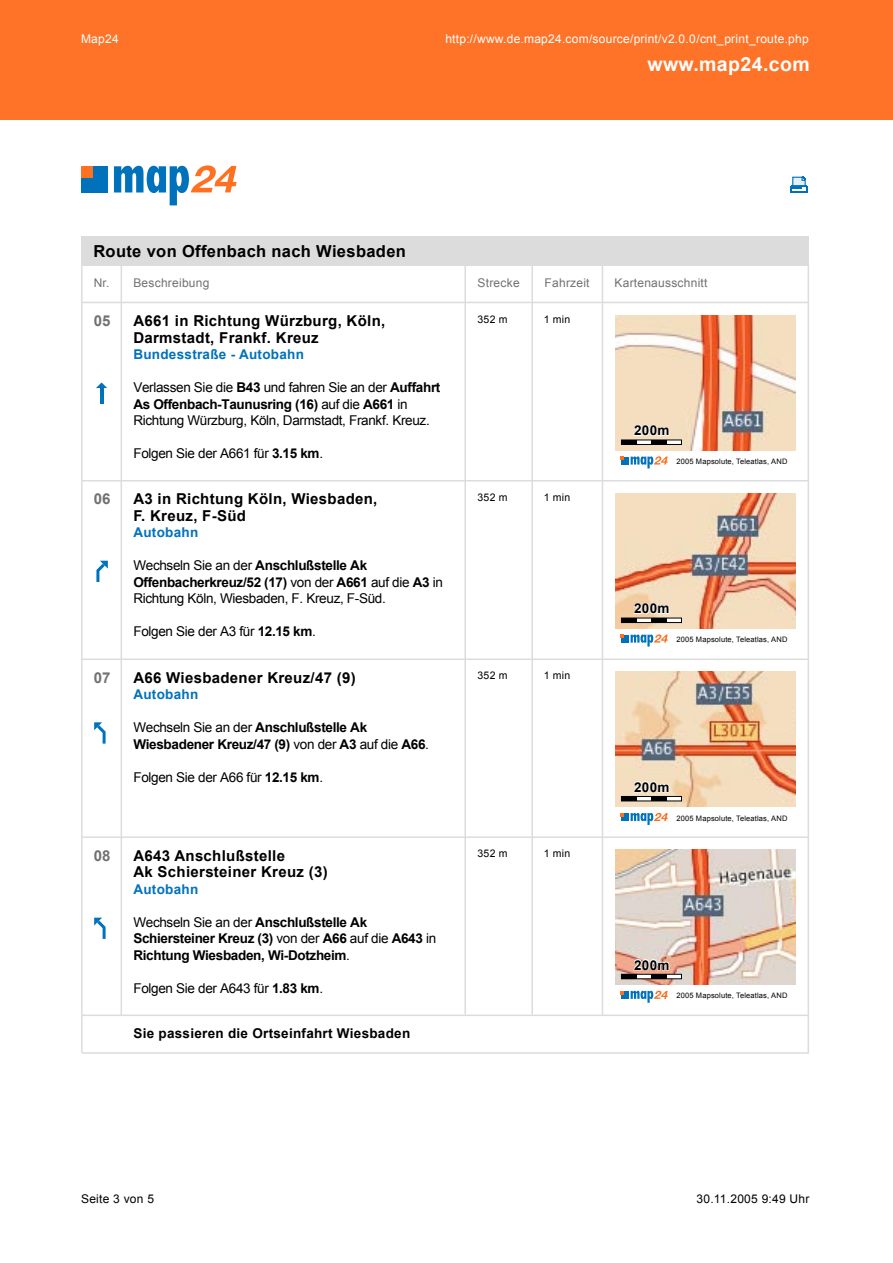
<style>
.page{position:relative;width:893px;height:1263px;background:#fff}
.page>*{position:absolute;margin:0;border:0;box-sizing:border-box;transform-origin:0 0}
.t1{font:700 19.5px "Arial";letter-spacing:.02em;color:#fff}
.t2{font:700 16.5px "Arial";letter-spacing:.02em;color:#000}
.t3{font:700 15px "Arial";letter-spacing:.02em;color:#000}
.t4{font:700 15px "Arial";letter-spacing:.02em;color:#727171}
.t5{font:13.5px/16.5px "Arial";letter-spacing:-.025em;color:#000}
.t6{font:700 13.5px/16.5px "Arial";letter-spacing:-.025em;color:#000}
.t7{font:700 13.5px "Arial";letter-spacing:.02em;color:#0072bc}
.t8{font:700 13.5px "Arial";letter-spacing:.02em;color:#000}
.t9{font:12px "Arial";letter-spacing:.02em;color:#fff}
.t10{font:12px "Arial";letter-spacing:.02em;color:#727171}
.t11{font:12px "Arial";letter-spacing:.02em;color:#000}
.t12{font:10.5px "Arial";letter-spacing:.02em;color:#000}
.t13{font:7.5px "Arial";letter-spacing:.02em;color:#000}
.s1{font-weight:700}
.s2{font-weight:400}
</style>
<div class="page">
<div style="left:0;top:0;width:892px;height:120px;background:#ff7328"></div>
<hr style="left:81px;top:265px;width:2px;height:788px;background:#dcdcdc">
<hr style="left:121px;top:265px;width:1px;height:750px;background:#dcdcdc">
<hr style="left:807px;top:265px;width:2px;height:788px;background:#dcdcdc">
<div style="left:81px;top:236px;width:728px;height:30px;background:#dcdcdc"></div>
<hr style="left:82px;top:302px;width:726px;height:1px;background:#dcdcdc">
<hr style="left:82px;top:480px;width:726px;height:2px;background:#dcdcdc">
<hr style="left:82px;top:659px;width:726px;height:1px;background:#dcdcdc">
<svg style="left:96px;top:561px;width:12px;height:21px"></svg>
<svg style="left:94px;top:722px;width:12px;height:22px"></svg>
<svg style="left:96px;top:382px;width:11px;height:6px"></svg>
<hr style="left:100px;top:387px;width:3px;height:17px;background:#0072bc">
<hr style="left:82px;top:836px;width:726px;height:2px;background:#dcdcdc">
<svg style="left:94px;top:918px;width:12px;height:21px"></svg>
<hr style="left:82px;top:1015px;width:726px;height:1px;background:#dcdcdc">
<hr style="left:82px;top:1052px;width:727px;height:2px;background:#dcdcdc">
<hr style="left:531px;top:266px;width:2px;height:748px;background:#dcdcdc">
<hr style="left:601px;top:265px;width:2px;height:750px;background:#dcdcdc">
<hr style="left:464px;top:266px;width:2px;height:748px;background:#dcdcdc">
<img style="left:615px;top:315px;width:180px;height:135px">
<img style="left:615px;top:494px;width:180px;height:135px">
<img style="left:615px;top:672px;width:180px;height:135px">
<img style="left:615px;top:849px;width:180px;height:135px">
<hr style="left:621px;top:440px;width:60px;height:4px;background:#fff">
<div style="left:621px;top:440px;width:60px;height:5px;border:1px solid #000"></div>
<hr style="left:621px;top:440px;width:15px;height:4px;background:#000">
<hr style="left:651px;top:440px;width:15px;height:4px;background:#000">
<svg style="left:632px;top:424px;width:38px;height:13px"></svg>
<div style="left:620px;top:457px;width:8px;height:8px;background:#0072bc"></div>
<svg style="left:620px;top:457px;width:4px;height:3px"></svg>
<svg style="left:630px;top:456px;width:37px;height:12px"></svg>
<div style="left:621px;top:974px;width:60px;height:5px;background:#fff"></div>
<div style="left:621px;top:974px;width:60px;height:5px;border:1px solid #000"></div>
<div style="left:621px;top:974px;width:15px;height:5px;background:#000"></div>
<div style="left:651px;top:974px;width:15px;height:5px;background:#000"></div>
<svg style="left:632px;top:958px;width:38px;height:13px"></svg>
<div style="left:620px;top:991px;width:8px;height:8px;background:#0072bc"></div>
<svg style="left:620px;top:991px;width:4px;height:3px"></svg>
<svg style="left:630px;top:991px;width:37px;height:12px"></svg>
<div style="left:621px;top:796px;width:60px;height:5px;background:#fff"></div>
<div style="left:621px;top:796px;width:60px;height:5px;border:1px solid #000"></div>
<div style="left:621px;top:796px;width:15px;height:5px;background:#000"></div>
<div style="left:651px;top:796px;width:15px;height:5px;background:#000"></div>
<svg style="left:632px;top:780px;width:38px;height:14px"></svg>
<div style="left:620px;top:813px;width:8px;height:8px;background:#0072bc"></div>
<svg style="left:620px;top:813px;width:4px;height:3px"></svg>
<svg style="left:630px;top:813px;width:37px;height:12px"></svg>
<div style="left:621px;top:618px;width:60px;height:5px;background:#fff"></div>
<div style="left:621px;top:618px;width:60px;height:5px;border:1px solid #000"></div>
<div style="left:621px;top:618px;width:15px;height:5px;background:#000"></div>
<div style="left:651px;top:618px;width:15px;height:5px;background:#000"></div>
<svg style="left:632px;top:602px;width:38px;height:13px"></svg>
<div style="left:620px;top:635px;width:8px;height:8px;background:#0072bc"></div>
<svg style="left:620px;top:635px;width:4px;height:3px"></svg>
<svg style="left:630px;top:634px;width:37px;height:13px"></svg>
<div style="left:81px;top:166px;width:26px;height:26px;background:#0072bc"></div>
<div style="left:81px;top:166px;width:11px;height:11px;background:#ff7021"></div>
<svg style="left:114px;top:165px;width:122px;height:40px"></svg>
<div style="left:789px;top:186px;width:18px;height:7px;background:#0072bc"></div>
<svg style="left:791px;top:176px;width:15px;height:15px"></svg>
<p class="t9" style="left:81px;top:32px;width:39px">Map24</p>
<p class="t9" style="left:445px;top:32px;width:365px">http://www.de.map24.com/source/print/v2.0.0/cnt_print_route.php</p>
<h1 class="t1" style="left:647px;top:53px;width:164px">www.map24.com</h1>
<p class="t2" style="left:93px;top:241px;width:314px">Route von Offenbach nach Wiesbaden</p>
<p class="t10" style="left:94px;top:276px;width:117px">Nr. Beschreibung</p>
<p class="t10" style="left:614px;top:276px;width:94px">Kartenausschnitt</p>
<p class="t4" style="left:94px;top:312px;width:18px">05</p>
<p class="t3" style="left:133px;top:312px;width:253px">A661 in Richtung Würzburg, Köln,</p>
<p class="t12" style="left:543px;top:313px;width:28px">1 min</p>
<p class="t3" style="left:133px;top:329px;width:187px">Darmstadt, Frankf. Kreuz</p>
<p class="t7" style="left:133px;top:347px;width:172px">Bundesstraße - Autobahn</p>
<p class="t5" style="left:133px;top:379px;width:308px">Verlassen Sie die <span class="s1">B43</span> und fahren Sie an der <span class="s1">Auffahrt<br>As Offenbach-Taunusring (16)</span> auf die <span class="s1">A661</span> in<br>Richtung Würzburg, Köln, Darmstadt, Frankf. Kreuz.</p>
<p class="t5" style="left:133px;top:445px;width:191px">Folgen Sie der A661 für <span class="s1">3.15 km</span>.</p>
<p class="t10" style="left:477px;top:276px;width:44px">Strecke</p>
<p class="t10" style="left:544px;top:276px;width:47px">Fahrzeit</p>
<p class="t12" style="left:477px;top:313px;width:32px">352 m</p>
<p class="t6" style="left:634px;top:422px;width:37px">200m</p>
<p class="t13" style="left:676px;top:457px;width:112px">2005 Mapsolute, Teleatlas, AND</p>
<p class="t4" style="left:94px;top:491px;width:18px">06</p>
<p class="t3" style="left:133px;top:490px;width:245px">A3 in Richtung Köln, Wiesbaden,</p>
<p class="t12" style="left:543px;top:491px;width:28px">1 min</p>
<p class="t3" style="left:133px;top:507px;width:114px">F. Kreuz, F-Süd</p>
<p class="t7" style="left:133px;top:525px;width:66px">Autobahn</p>
<p class="t5" style="left:133px;top:557px;width:311px">Wechseln Sie an der <span class="s1">Anschlußstelle Ak<br>Offenbacherkreuz/52 (17)</span> von der <span class="s1">A661</span> auf die <span class="s1">A3</span> in<br>Richtung Köln, Wiesbaden, F. Kreuz, F-Süd.</p>
<p class="t5" style="left:133px;top:623px;width:184px">Folgen Sie der A3 für <span class="s1">12.15 km</span>.</p>
<p class="t12" style="left:477px;top:491px;width:32px">352 m</p>
<p class="t4" style="left:94px;top:669px;width:18px">07</p>
<p class="t3" style="left:133px;top:669px;width:224px">A66 Wiesbadener Kreuz/47 (9)</p>
<p class="t12" style="left:543px;top:670px;width:28px">1 min</p>
<p class="t7" style="left:133px;top:687px;width:66px">Autobahn</p>
<p class="t6" style="left:133px;top:719px;width:297px"><span class="s2">Wechseln Sie an der</span> Anschlußstelle Ak<br>Wiesbadener Kreuz/47 (9) <span class="s2">von der</span> A3 <span class="s2">auf die</span> A66<span class="s2">.</span></p>
<p class="t5" style="left:133px;top:769px;width:191px">Folgen Sie der A66 für <span class="s1">12.15 km</span>.</p>
<p class="t12" style="left:477px;top:670px;width:32px">352 m</p>
<p class="t3" style="left:133px;top:847px;width:153px">A643 Anschlußstelle</p>
<p class="t12" style="left:477px;top:848px;width:32px">352 m</p>
<p class="t3" style="left:133px;top:863px;width:196px">Ak Schiersteiner Kreuz (3)</p>
<p class="t7" style="left:133px;top:881px;width:66px">Autobahn</p>
<p class="t6" style="left:133px;top:914px;width:304px"><span class="s2">Wechseln Sie an der</span> Anschlußstelle Ak<br>Schiersteiner Kreuz (3) <span class="s2">von der</span> A66 <span class="s2">auf die</span> A643 <span class="s2">in<br></span>Richtung Wiesbaden, Wi-Dotzheim<span class="s2">.</span></p>
<p class="t5" style="left:133px;top:980px;width:191px">Folgen Sie der A643 für <span class="s1">1.83 km</span>.</p>
<p class="t8" style="left:133px;top:1025px;width:278px">Sie passieren die Ortseinfahrt Wiesbaden</p>
<p class="t4" style="left:94px;top:847px;width:18px">08</p>
<p class="t12" style="left:543px;top:848px;width:28px">1 min</p>
<p class="t6" style="left:634px;top:600px;width:37px">200m</p>
<p class="t13" style="left:676px;top:635px;width:112px">2005 Mapsolute, Teleatlas, AND</p>
<p class="t6" style="left:634px;top:779px;width:37px">200m</p>
<p class="t13" style="left:676px;top:814px;width:112px">2005 Mapsolute, Teleatlas, AND</p>
<p class="t6" style="left:634px;top:957px;width:37px">200m</p>
<p class="t13" style="left:676px;top:992px;width:112px">2005 Mapsolute, Teleatlas, AND</p>
<p class="t11" style="left:81px;top:1192px;width:74px">Seite 3 von 5</p>
<p class="t11" style="left:696px;top:1192px;width:114px">30.11.2005 9:49 Uhr</p>
</div>
